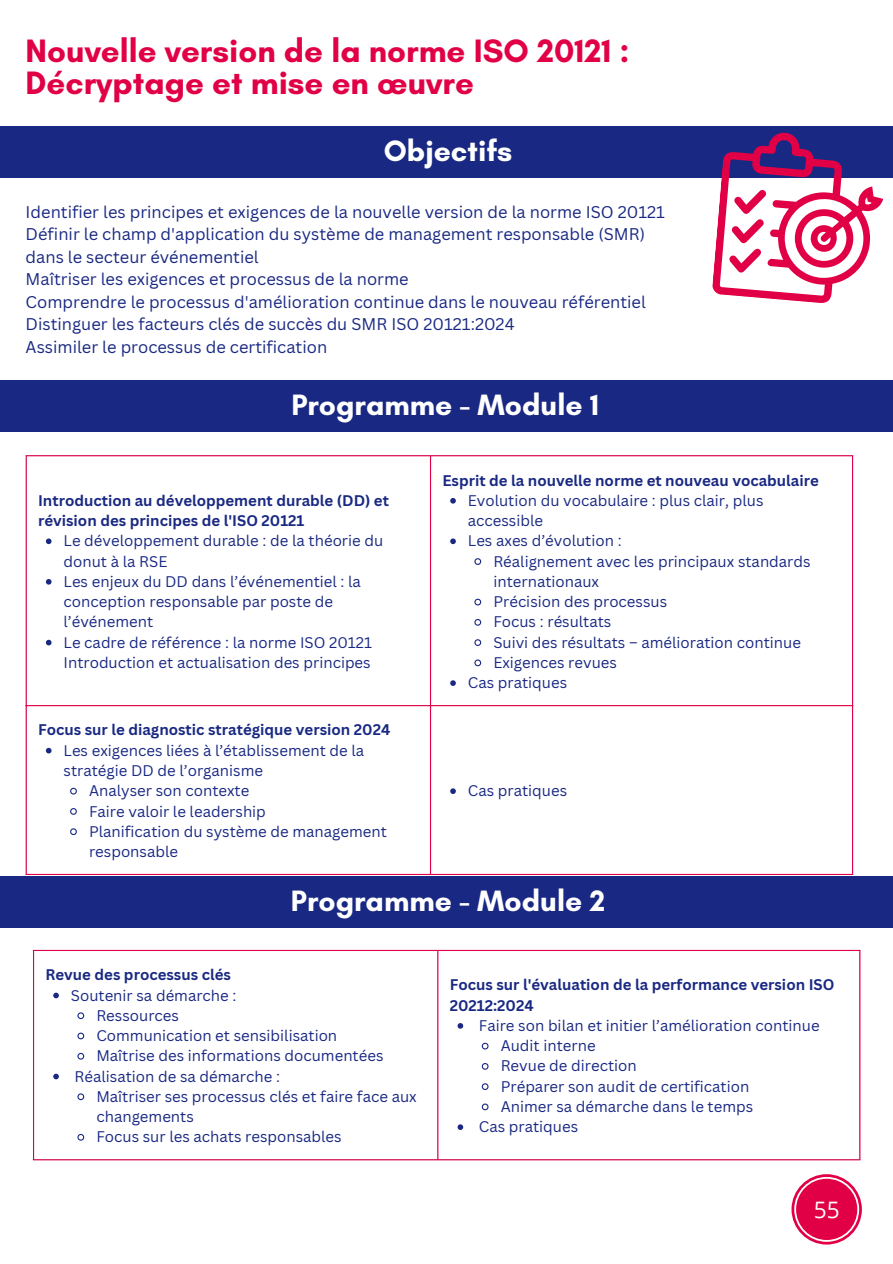
<style>
.page{position:relative;width:893px;height:1264px;background:#fff}
.page>*{position:absolute;margin:0;border:0;box-sizing:border-box;transform-origin:0 0}
.t1{font:700 33px/32.7px "Glacial Indifference";color:#e10046}
.t2{font:700 30px "Glacial Indifference";color:#fff}
.t3{font:22.65px "Open Sans";color:#fefefe}
.t4{font:16.5px "Canva Sans";color:#192882}
.t5{font:15px/20.2px "Canva Sans";color:#192882}
.t6{font:700 15px/20.2px "Canva Sans";color:#192882}
</style>
<div class="page">
<div style="left:0;top:380px;width:892px;height:51px;background:#192882"></div>
<svg style="left:27px;top:456px;width:824px;height:417px"></svg>
<svg style="left:46px;top:538px;width:6px;height:6px"></svg>
<svg style="left:46px;top:579px;width:6px;height:5px"></svg>
<svg style="left:46px;top:639px;width:6px;height:6px"></svg>
<svg style="left:450px;top:498px;width:6px;height:5px"></svg>
<svg style="left:450px;top:538px;width:6px;height:6px"></svg>
<svg style="left:473px;top:557px;width:9px;height:9px"></svg>
<svg style="left:473px;top:598px;width:9px;height:8px"></svg>
<svg style="left:473px;top:618px;width:9px;height:8px"></svg>
<svg style="left:473px;top:638px;width:9px;height:9px"></svg>
<svg style="left:473px;top:658px;width:9px;height:9px"></svg>
<svg style="left:450px;top:680px;width:6px;height:6px"></svg>
<svg style="left:46px;top:747px;width:6px;height:6px"></svg>
<svg style="left:69px;top:787px;width:9px;height:8px"></svg>
<svg style="left:69px;top:807px;width:9px;height:8px"></svg>
<svg style="left:69px;top:827px;width:9px;height:9px"></svg>
<svg style="left:450px;top:788px;width:6px;height:6px"></svg>
<hr style="left:26px;top:456px;width:1px;height:417px;background:#e10046">
<hr style="left:430px;top:456px;width:1px;height:417px;background:#e10046">
<hr style="left:851px;top:456px;width:2px;height:417px;background:#e10046">
<hr style="left:26px;top:455px;width:827px;height:1px;background:#e10046">
<hr style="left:26px;top:705px;width:827px;height:1px;background:#e10046">
<hr style="left:26px;top:873px;width:827px;height:2px;background:#e10046">
<div style="left:0;top:126px;width:892px;height:52px;background:#192882"></div>
<svg style="left:712px;top:132px;width:171px;height:171px"></svg>
<div style="left:0;top:876px;width:892px;height:51px;background:#192882"></div>
<svg style="left:53px;top:992px;width:6px;height:6px"></svg>
<svg style="left:77px;top:1012px;width:8px;height:7px"></svg>
<svg style="left:77px;top:1032px;width:8px;height:8px"></svg>
<svg style="left:77px;top:1052px;width:8px;height:8px"></svg>
<svg style="left:53px;top:1073px;width:6px;height:6px"></svg>
<svg style="left:77px;top:1093px;width:8px;height:7px"></svg>
<svg style="left:77px;top:1133px;width:8px;height:8px"></svg>
<svg style="left:457px;top:1023px;width:6px;height:5px"></svg>
<svg style="left:481px;top:1042px;width:8px;height:8px"></svg>
<svg style="left:481px;top:1063px;width:8px;height:7px"></svg>
<svg style="left:481px;top:1083px;width:8px;height:7px"></svg>
<svg style="left:481px;top:1103px;width:8px;height:8px"></svg>
<svg style="left:457px;top:1124px;width:6px;height:5px"></svg>
<hr style="left:33px;top:951px;width:1px;height:208px;background:#e10046">
<hr style="left:437px;top:951px;width:1px;height:208px;background:#e10046">
<hr style="left:859px;top:951px;width:1px;height:208px;background:#e10046">
<hr style="left:33px;top:949px;width:827px;height:2px;background:#e10046">
<hr style="left:33px;top:1159px;width:827px;height:1px;background:#e10046">
<svg style="left:791px;top:1174px;width:70px;height:70px"></svg>
<div style="left:796px;top:1178px;width:61px;height:61px;background:#e10046;border-radius:50%"></div>
<p class="t1" style="left:26px;top:34px;width:605px">Nouvelle version de la norme ISO 20121 :<br>Décryptage et mise en œuvre</p>
<p class="t2" style="left:384px;top:133px;width:130px">Objectifs</p>
<p class="t4" style="left:26px;top:200px;width:640px">Identifier les principes et exigences de la nouvelle version de la norme ISO 20121</p>
<p class="t4" style="left:26px;top:222px;width:621px">Définir le champ d'application du système de management responsable (SMR)</p>
<p class="t4" style="left:26px;top:245px;width:234px">dans le secteur événementiel</p>
<p class="t4" style="left:26px;top:267px;width:384px">Maîtriser les exigences et processus de la norme</p>
<p class="t4" style="left:26px;top:290px;width:621px">Comprendre le processus d'amélioration continue dans le nouveau référentiel</p>
<p class="t4" style="left:26px;top:312px;width:490px">Distinguer les facteurs clés de succès du SMR ISO 20121:2024</p>
<p class="t4" style="left:26px;top:335px;width:303px">Assimiler le processus de certification</p>
<h1 class="t2" style="left:291px;top:387px;width:309px">Programme - Module 1</h1>
<h1 class="t6" style="left:38px;top:490px;width:352px">Introduction au développement durable (DD) et révision des principes de l'ISO 20121</h1>
<p class="t5" style="left:63px;top:530px;width:321px">Le développement durable : de la théorie du donut à la RSE</p>
<p class="t5" style="left:63px;top:571px;width:299px">Les enjeux du DD dans l’événementiel : la conception responsable par poste de l’événement</p>
<p class="t5" style="left:63px;top:631px;width:310px">Le cadre de référence : la norme ISO 20121<br>Introduction et actualisation des principes</p>
<p class="t6" style="left:38px;top:719px;width:354px">Focus sur le diagnostic stratégique version 2024</p>
<p class="t5" style="left:63px;top:739px;width:302px">Les exigences liées à l’établissement de la stratégie DD de l’organisme</p>
<p class="t5" style="left:89px;top:780px;width:162px">Analyser son contexte</p>
<p class="t5" style="left:89px;top:800px;width:178px">Faire valoir le leadership</p>
<p class="t5" style="left:89px;top:820px;width:299px">Planification du système de management responsable</p>
<p class="t6" style="left:442px;top:469px;width:378px">Esprit de la nouvelle norme et nouveau vocabulaire</p>
<p class="t5" style="left:468px;top:490px;width:297px">Evolution du vocabulaire : plus clair, plus accessible</p>
<p class="t5" style="left:468px;top:530px;width:155px">Les axes d’évolution :</p>
<p class="t5" style="left:493px;top:550px;width:319px">Réalignement avec les principaux standards internationaux</p>
<p class="t5" style="left:493px;top:591px;width:175px">Précision des processus</p>
<h1 class="t5" style="left:493px;top:611px;width:120px">Focus : résultats</h1>
<p class="t5" style="left:493px;top:631px;width:309px">Suivi des résultats – amélioration continue</p>
<p class="t5" style="left:493px;top:652px;width:125px">Exigences revues</p>
<p class="t5" style="left:468px;top:672px;width:101px">Cas pratiques</p>
<p class="t5" style="left:468px;top:780px;width:101px">Cas pratiques</p>
<p class="t2" style="left:291px;top:882px;width:316px">Programme - Module 2</p>
<h1 class="t6" style="left:45px;top:964px;width:187px">Revue des processus clés</h1>
<p class="t5" style="left:71px;top:984px;width:167px">Soutenir sa démarche :</p>
<p class="t5" style="left:96px;top:1004px;width:84px">Ressources</p>
<p class="t5" style="left:96px;top:1025px;width:242px">Communication et sensibilisation</p>
<p class="t5" style="left:96px;top:1045px;width:288px">Maîtrise des informations documentées</p>
<p class="t5" style="left:75px;top:1065px;width:207px">Réalisation de sa démarche :</p>
<p class="t5" style="left:96px;top:1085px;width:322px">Maîtriser ses processus clés et faire face aux changements</p>
<p class="t5" style="left:96px;top:1126px;width:247px">Focus sur les achats responsables</p>
<p class="t6" style="left:449px;top:974px;width:386px">Focus sur l'évaluation de la performance version ISO<br>20212:2024</p>
<p class="t5" style="left:479px;top:1014px;width:342px">Faire son bilan et initier l’amélioration continue</p>
<p class="t5" style="left:500px;top:1035px;width:96px">Audit interne</p>
<p class="t5" style="left:500px;top:1055px;width:138px">Revue de direction</p>
<p class="t5" style="left:500px;top:1075px;width:250px">Préparer son audit de certification</p>
<p class="t5" style="left:500px;top:1095px;width:254px">Animer sa démarche dans le temps</p>
<p class="t5" style="left:479px;top:1116px;width:101px">Cas pratiques</p>
<p class="t3" style="left:813px;top:1193px;width:27px">55</p>
</div>
